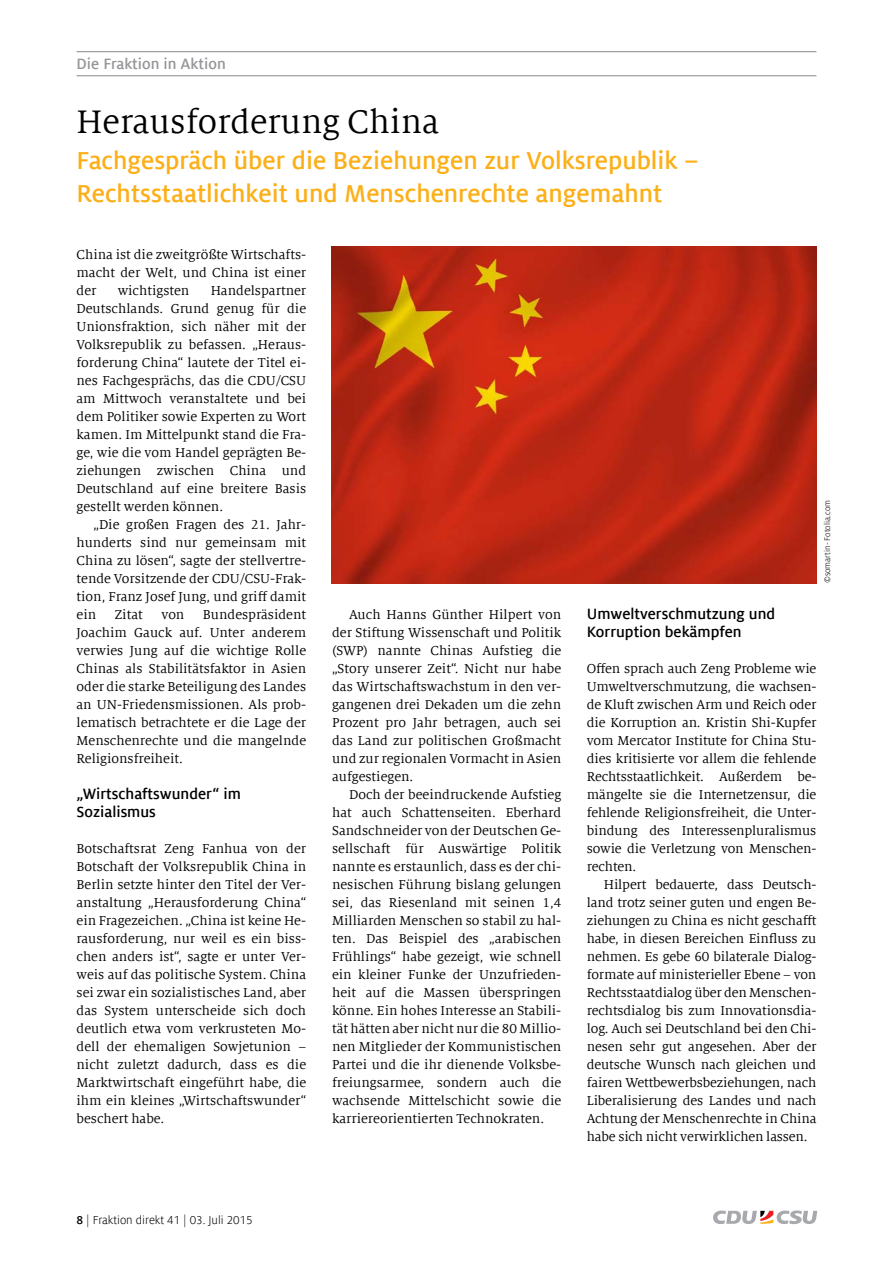
<style>
.page{position:relative;width:893px;height:1263px;background:#fff}
.page>*{position:absolute;margin:0;border:0;box-sizing:border-box;transform-origin:0 0}
.t1{font:36px "Milo Serif Offc";color:#000}
.t2{font:700 27px/33px "Milo Sans Offc";color:#fcaf17}
.t3{font:700 16.5px/18px "Milo Sans Offc";color:#000}
.t4{font:700 16.5px "Milo Sans Offc";color:#939598}
.t5{font:14.25px/18px "Milo Serif Offc";color:#000;text-align:justify}
.t6{font:12.75px "Milo Sans Offc";color:#000}
.t7{font:9px "Milo Sans Offc";color:#000}
.s1{font-weight:700}
</style>
<div class="page">
<svg style="left:713px;top:1210px;width:104px;height:14px"></svg>
<hr style="left:77px;top:51px;width:739px;height:1px;background:#939598">
<hr style="left:77px;top:75px;width:739px;height:1px;background:#939598">
<img style="left:332px;top:247px;width:484px;height:336px">
<p class="t4" style="left:77px;top:55px;width:151px">Die Fraktion in Aktion</p>
<h1 class="t1" style="left:77px;top:103px;width:364px">Herausforderung China</h1>
<h2 class="t2" style="left:77px;top:144px;width:623px">Fachgespräch über die Beziehungen zur Volksrepublik –<br>Rechtsstaatlichkeit und Menschenrechte angemahnt</h2>
<p class="t5" style="left:77px;top:246px;width:231px">China ist die zweitgrößte Wirtschafts&shy;macht der Welt, und China ist einer der</p>
<p class="t5" style="left:77px;top:282px;width:231px;text-indent:134px">Handelspartner Deutschlands. Grund genug für die Unionsfraktion, sich näher mit der Volksrepublik zu befassen. „Heraus&shy;forderung China“ lautete der Titel ei&shy;nes Fachgesprächs, das die CDU/CSU am Mittwoch veranstaltete und bei dem Politiker sowie Experten zu Wort kamen. Im Mittelpunkt stand die Fra&shy;ge, wie die vom Handel geprägten Be&shy;ziehungen zwischen China und Deutschland auf eine breitere Basis gestellt werden können.</p>
<p class="t5" style="left:77px;top:516px;width:231px;text-indent:17px">„Die großen Fragen des 21. Jahr&shy;hunderts sind nur gemeinsam mit China zu lösen“, sagte der stellvertre&shy;tende Vorsitzende der CDU/CSU-Frak&shy;tion, Franz Josef Jung, und griff damit ein</p>
<p class="t5" style="left:118px;top:282px;width:73px">wichtigsten</p>
<p class="t5" style="left:77px;top:606px;width:231px;text-indent:126px">Bundespräsident Joachim Gauck auf. Unter anderem verwies Jung auf die wichtige Rolle Chinas als Stabilitätsfaktor in Asien oder die starke Beteiligung des Landes an UN-Friedensmissionen. Als prob&shy;lematisch betrachtete er die Lage der Menschenrechte und die mangelnde Religionsfreiheit.</p>
<p class="t3" style="left:77px;top:785px;width:166px">„Wirtschaftswunder“ im<br>Sozialismus</p>
<p class="t5" style="left:77px;top:840px;width:231px">Botschaftsrat Zeng Fanhua von der Botschaft der Volksrepublik China in Berlin setzte hinter den Titel der Ver&shy;anstaltung „Herausforderung China“ ein Fragezeichen. „China ist keine He&shy;rausforderung, nur weil es ein biss&shy;chen anders ist“, sagte er unter Ver&shy;weis auf das politische System. China sei zwar ein sozialistisches Land, aber das System unterscheide sich doch deutlich etwa vom verkrusteten Mo&shy;dell der ehemaligen Sowjetunion – nicht zuletzt dadurch, dass es die Marktwirtschaft eingeführt habe, die ihm ein kleines „Wirtschaftswunder“ beschert habe.</p>
<p class="t5" style="left:115px;top:606px;width:30px">Zitat</p>
<p class="t5" style="left:161px;top:606px;width:25px">von</p>
<p class="t5" style="left:332px;top:606px;width:231px;text-indent:17px">Auch Hanns Günther Hilpert von der Stiftung Wissenschaft und Politik (SWP) nannte Chinas Aufstieg die „Story unserer Zeit“. Nicht nur habe das Wirtschaftswachstum in den ver&shy;gangenen drei Dekaden um die zehn Prozent pro Jahr betragen, auch sei das Land zur politischen Großmacht und zur regionalen Vormacht in Asien aufgestiegen.</p>
<p class="t5" style="left:332px;top:786px;width:231px;text-indent:17px">Doch der beeindruckende Aufstieg hat auch Schattenseiten. Eberhard Sandschneider von der Deutschen Ge&shy;sellschaft für Auswärtige Politik nannte es erstaunlich, dass es der chi&shy;nesischen Führung bislang gelungen sei, das Riesenland mit seinen 1,4<br>Milliarden Menschen so stabil zu hal&shy;ten. Das Beispiel des „arabischen Frühlings“ habe gezeigt, wie schnell ein kleiner Funke der Unzufrieden&shy;heit auf die Massen überspringen könne. Ein hohes Interesse an Stabili&shy;tät hätten aber nicht nur die 80 Millio&shy;nen Mitglieder der Kommunistischen Partei und die ihr dienende Volksbe&shy;freiungsarmee, sondern auch die wachsende Mittelschicht sowie die karriereorientierten Technokraten.</p>
<p class="t7" style="left:822px;top:583px;width:85px;rotate:-90deg">©somartin- Fotolia.com</p>
<p class="t3" style="left:587px;top:605px;width:190px">Umweltverschmutzung und<br>Korruption bekämpfen</p>
<p class="t5" style="left:587px;top:660px;width:231px">Offen sprach auch Zeng Probleme wie Umweltverschmutzung, die wachsen&shy;de Kluft zwischen Arm und Reich oder die Korruption an. Kristin Shi-Kupfer vom Mercator Institute for China Stu&shy;dies kritisierte vor allem die fehlende Rechtsstaatlichkeit. Außerdem be&shy;mängelte sie die Internetzensur, die fehlende Religionsfreiheit, die Unter&shy;bindung des Interessenpluralismus sowie die Verletzung von Menschen&shy;rechten.</p>
<p class="t5" style="left:587px;top:876px;width:231px;text-indent:17px">Hilpert bedauerte, dass Deutsch&shy;land trotz seiner guten und engen Be&shy;ziehungen zu China es nicht geschafft habe, in diesen Bereichen Einfluss zu nehmen. Es gebe 60 bilaterale Dialog&shy;formate auf ministerieller Ebene – von Rechtsstaatdialog über den Menschen&shy;rechtsdialog bis zum Innovationsdia&shy;log. Auch sei Deutschland bei den Chi&shy;nesen sehr gut angesehen. Aber der deutsche Wunsch nach gleichen und fairen Wettbewerbsbeziehungen, nach Liberalisierung des Landes und nach Achtung der Menschenrechte in China habe sich nicht verwirklichen lassen.</p>
<p class="t6" style="left:77px;top:1213px;width:178px"><span class="s1">8</span> | Fraktion direkt 41 | 03. Juli 2015</p>
</div>
